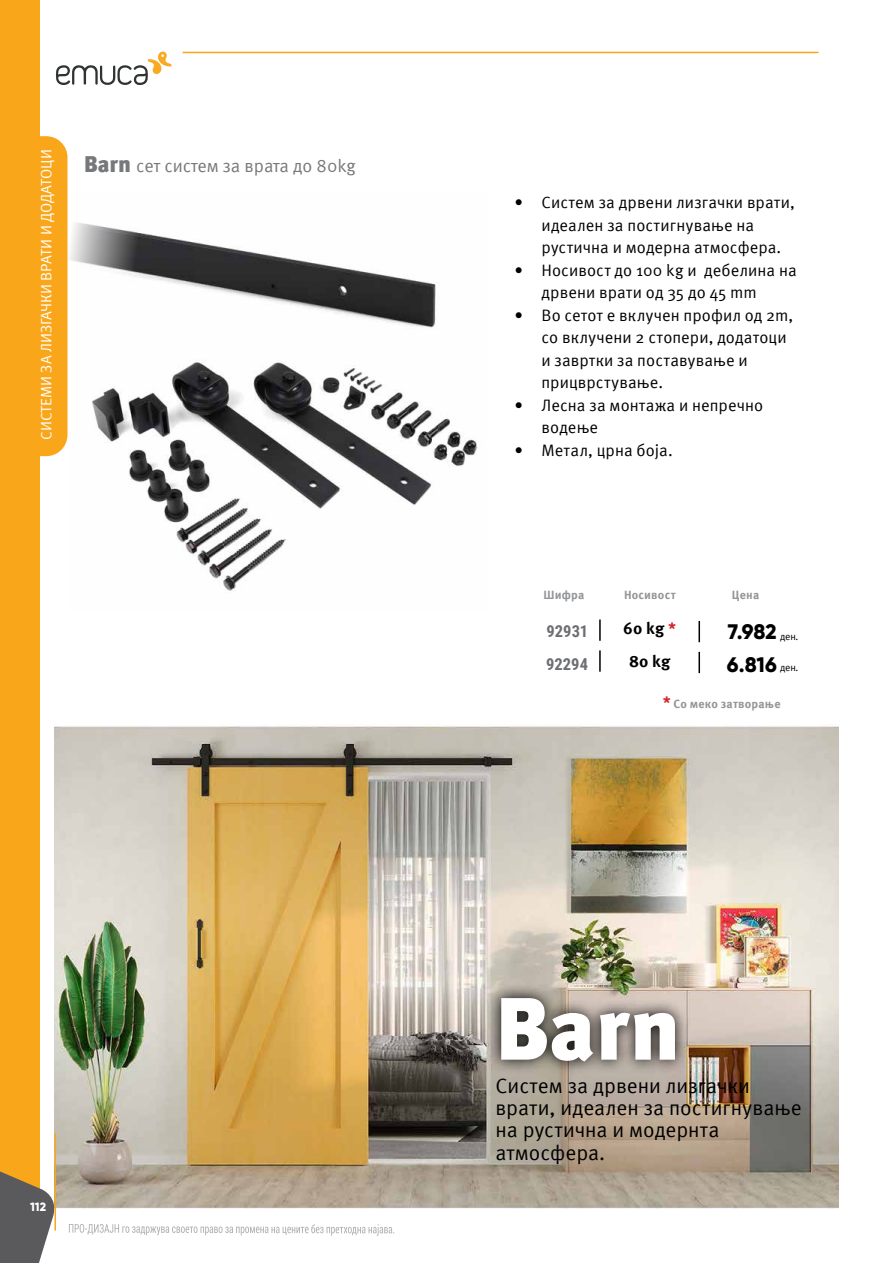
<style>
.page{position:relative;width:893px;height:1263px;background:#fff}
.page>*{position:absolute;margin:0;border:0;box-sizing:border-box;transform-origin:0 0}
.t1{font:900 88.35px "Meta Pro";color:#fff}
.t2{font:21px/22.5px "Meta Pro";color:#000}
.t3{font:800 21px/33px "Gilroy";letter-spacing:-.005em;color:#000}
.t4{font:18px "Meta Pro";letter-spacing:-.005em;color:#77787b}
.t5{font:16.5px/22.5px "Meta Pro";letter-spacing:.005em;color:#000}
.t6{font:700 16.5px/33px "Roboto Condensed";color:#6d6e71}
.t7{font:700 16.5px/33px "Meta Pro";letter-spacing:.015em;color:#000;text-align:center}
.t8{font:15px "Meta Pro";color:#fff}
.t9{font:700 12px "Meta Pro";letter-spacing:.015em;color:#939598}
.t10{font:800 12px "Gilroy";color:#fff}
.t11{font:10.2px "Meta Pro";letter-spacing:-.025em;color:#000}
.s1{font-weight:900;font-size:22.5px}
.s2{color:#d2232a}
.s3{font-size:16.5px;color:#d2232a}
</style>
<div class="page">
<div style="left:1px;top:136px;width:67px;height:320px;background:#faa61a;border-radius:21px"></div>
<img style="left:70px;top:223px;width:408px;height:368px">
<img style="left:54px;top:726px;width:785px;height:483px">
<hr style="left:599px;top:619px;width:2px;height:22px;background:#000">
<hr style="left:599px;top:650px;width:2px;height:22px;background:#000">
<hr style="left:698px;top:621px;width:2px;height:21px;background:#000">
<hr style="left:698px;top:652px;width:2px;height:21px;background:#000">
<svg style="left:487px;top:983px;width:203px;height:92px;background:#827b72"></svg>
<div style="left:0;top:0;width:39px;height:1221px;background:#faa61a"></div>
<svg style="left:0;top:1139px;width:59px;height:124px"></svg>
<hr style="left:54px;top:1133px;width:2px;height:97px;background:#faa61a">
<svg style="left:56px;top:51px;width:116px;height:34px"></svg>
<hr style="left:183px;top:52px;width:635px;height:1px;background:#faa61a">
<svg style="left:69px;top:1224px;width:325px;height:12px"></svg>
<p class="t8" style="left:35px;top:440px;width:292px;rotate:-90deg">СИСТЕМИ ЗА ЛИЗГАЧКИ ВРАТИ И ДОДАТОЦИ</p>
<p class="t4" style="left:84px;top:153px;width:273px"><span class="s1">Barn</span> сет систем за врата до 80kg</p>
<p class="t10" style="left:30px;top:1199px;width:18px">112</p>
<p class="t5" style="left:541px;top:190px;width:255px;text-indent:-27px">• Систем за дрвени лизгачки врати, идеален за постигнување на рустична и модерна атмосфера.</p>
<p class="t5" style="left:541px;top:258px;width:257px;text-indent:-27px">• Носивост до 100 kg и дебелина на дрвени врати од 35 до 45 mm</p>
<p class="t5" style="left:541px;top:303px;width:253px;text-indent:-27px">• Во сетот е вклучен профил од 2m, со вклучени 2 стопери, додатоци и завртки за поставување и прицврстување.</p>
<p class="t5" style="left:541px;top:393px;width:223px;text-indent:-27px">• Лесна за монтажа и непречно водење</p>
<p class="t5" style="left:514px;top:438px;width:160px">• Метал, црна боја.</p>
<p class="t9" style="left:544px;top:585px;width:42px">Шифра</p>
<p class="t9" style="left:624px;top:585px;width:53px">Носивост</p>
<p class="t9" style="left:732px;top:585px;width:29px">Цена</p>
<p class="t7" style="left:623px;top:610px;width:54px">60 kg <span class="s2">*<br></span>80 kg</p>
<p class="t3" style="left:727px;top:615px;width:51px">7.982<br>6.816</p>
<p class="t6" style="left:546px;top:614px;width:43px">92931<br>92294</p>
<p class="t11" style="left:780px;top:629px;width:20px">ден.</p>
<p class="t11" style="left:780px;top:660px;width:20px">ден.</p>
<p class="t9" style="left:663px;top:694px;width:119px"><span class="s3">*</span> Со меко затворање</p>
<h1 class="t1" style="left:495px;top:959px;width:187px">Barn</h1>
<p class="t2" style="left:495px;top:1072px;width:308px">Систем за дрвени лизгачки врати, идеален за постигнување на рустична и модернта атмосфера.</p>
</div>
